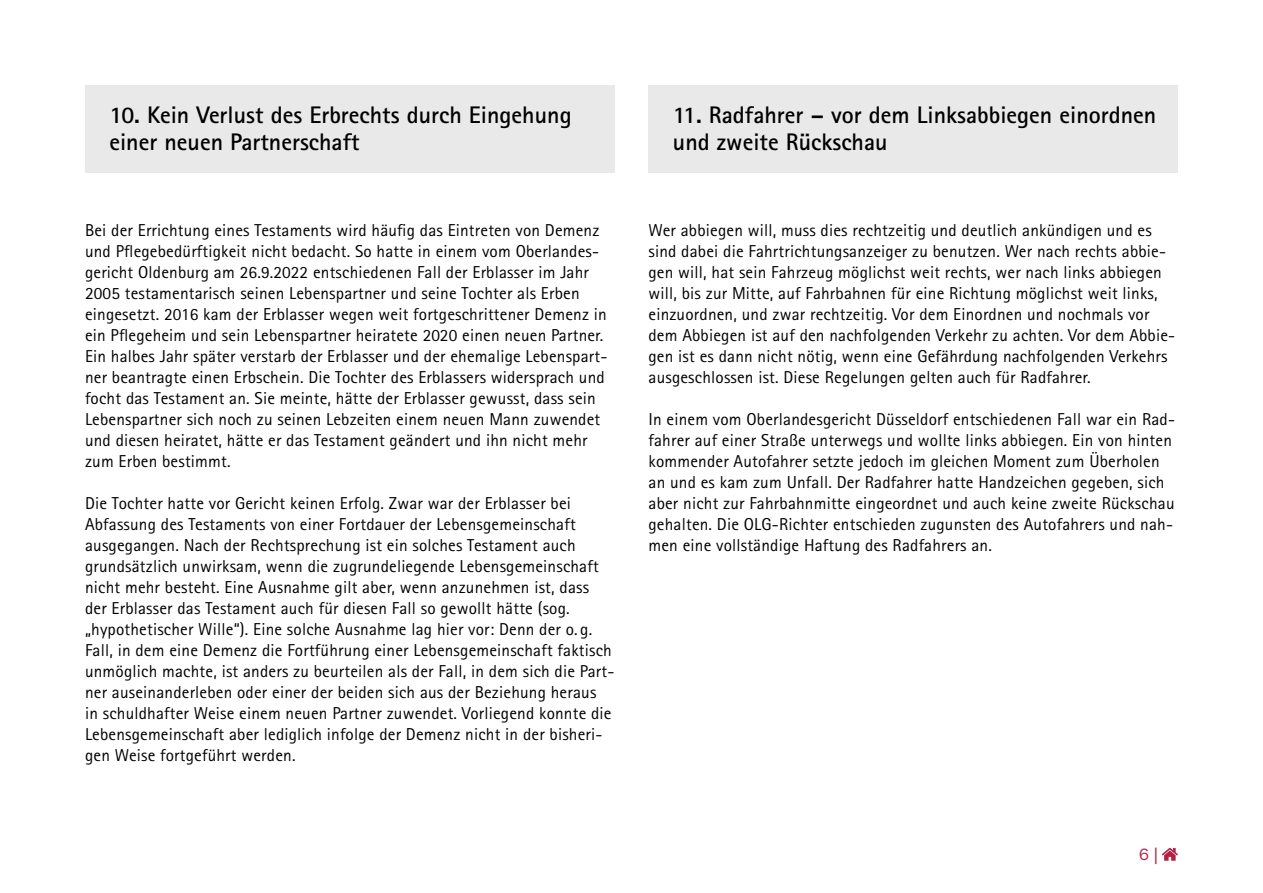
<style>
.page{position:relative;width:1263px;height:893px;background:#fff}
.page>*{position:absolute;margin:0;border:0;box-sizing:border-box;transform-origin:0 0}
.t1{font:700 24px/27px "Rotis Sans Serif Std";color:#000}
.t2{font:17.25px/21px "Rotis Sans Serif Std";letter-spacing:.01em;color:#000}
.t3{font:16.5px "ITC Franklin Gothic Std";color:#b71e3f}
.s1{font-family:"News Gothic Std"}
</style>
<div class="page">
<svg style="left:1162px;top:848px;width:16px;height:13px"></svg>
<div style="left:85px;top:85px;width:529px;height:88px;background:#e9e9e9"></div>
<div style="left:648px;top:85px;width:530px;height:88px;background:#e9e9e9"></div>
<h1 class="t1" style="left:109px;top:101px;width:464px">10. Kein Verlust des Erbrechts durch Eingehung einer neuen Partnerschaft</h1>
<p class="t2" style="left:85px;top:219px;width:524px">Bei der Errichtung eines Testaments wird häufig das Eintreten von Demenz und Pflegebedürftigkeit nicht bedacht. So hatte in einem vom Oberlandes&shy;gericht Oldenburg am 26.9.2022 entschiedenen Fall der Erblasser im Jahr 2005 testamentarisch seinen Lebenspartner und seine Tochter als Erben eingesetzt. 2016 kam der Erblasser wegen weit fortgeschrittener Demenz in ein Pflegeheim und sein Lebenspartner heiratete 2020 einen neuen Partner.<br>Ein halbes Jahr später verstarb der Erblasser und der ehemalige Lebenspart&shy;ner beantragte einen Erbschein. Die Tochter des Erblassers widersprach und focht das Testament an. Sie meinte, hätte der Erblasser gewusst, dass sein Lebenspartner sich noch zu seinen Lebzeiten einem neuen Mann zuwendet und diesen heiratet, hätte er das Testament geändert und ihn nicht mehr zum Erben bestimmt.</p>
<p class="t2" style="left:85px;top:492px;width:531px">Die Tochter hatte vor Gericht keinen Erfolg. Zwar war der Erblasser bei Abfassung des Testaments von einer Fortdauer der Lebensgemeinschaft ausgegangen. Nach der Rechtsprechung ist ein solches Testament auch grundsätzlich unwirksam, wenn die zugrundeliegende Lebensgemeinschaft nicht mehr besteht. Eine Ausnahme gilt aber, wenn anzunehmen ist, dass der Erblasser das Testament auch für diesen Fall so gewollt hätte (sog. „hypothetischer Wille“). Eine solche Ausnahme lag hier vor: Denn der o. g.<br>Fall, in dem eine Demenz die Fortführung einer Lebensgemeinschaft faktisch unmöglich machte, ist anders zu beurteilen als der Fall, in dem sich die Part&shy;ner auseinanderleben oder einer der beiden sich aus der Beziehung heraus<br>in schuldhafter Weise einem neuen Partner zuwendet. Vorliegend konnte die Lebensgemeinschaft aber lediglich infolge der Demenz nicht in der bisheri&shy;gen Weise fortgeführt werden.</p>
<h1 class="t1" style="left:673px;top:101px;width:485px">11. Radfahrer – vor dem Linksabbiegen einordnen und zweite Rückschau</h1>
<p class="t2" style="left:648px;top:219px;width:528px">Wer abbiegen will, muss dies rechtzeitig und deutlich ankündigen und es sind dabei die Fahrtrichtungsanzeiger zu benutzen. Wer nach rechts abbie&shy;gen will, hat sein Fahrzeug möglichst weit rechts, wer nach links abbiegen will, bis zur Mitte, auf Fahrbahnen für eine Richtung möglichst weit links, einzuordnen, und zwar rechtzeitig. Vor dem Einordnen und nochmals vor dem Abbiegen ist auf den nachfolgenden Verkehr zu achten. Vor dem Abbie&shy;gen ist es dann nicht nötig, wenn eine Gefährdung nachfolgenden Verkehrs ausgeschlossen ist. Diese Regelungen gelten auch für Radfahrer.</p>
<p class="t2" style="left:648px;top:408px;width:528px">In einem vom Oberlandesgericht Düsseldorf entschiedenen Fall war ein Rad&shy;fahrer auf einer Straße unterwegs und wollte links abbiegen. Ein von hinten kommender Autofahrer setzte jedoch im gleichen Moment zum Überholen an und es kam zum Unfall. Der Radfahrer hatte Handzeichen gegeben, sich aber nicht zur Fahrbahnmitte eingeordnet und auch keine zweite Rückschau gehalten. Die OLG-Richter entschieden zugunsten des Autofahrers und nah&shy;men eine vollständige Haftung des Radfahrers an.</p>
<p class="t3" style="left:1139px;top:845px;width:20px">6 <span class="s1">|</span></p>
</div>
